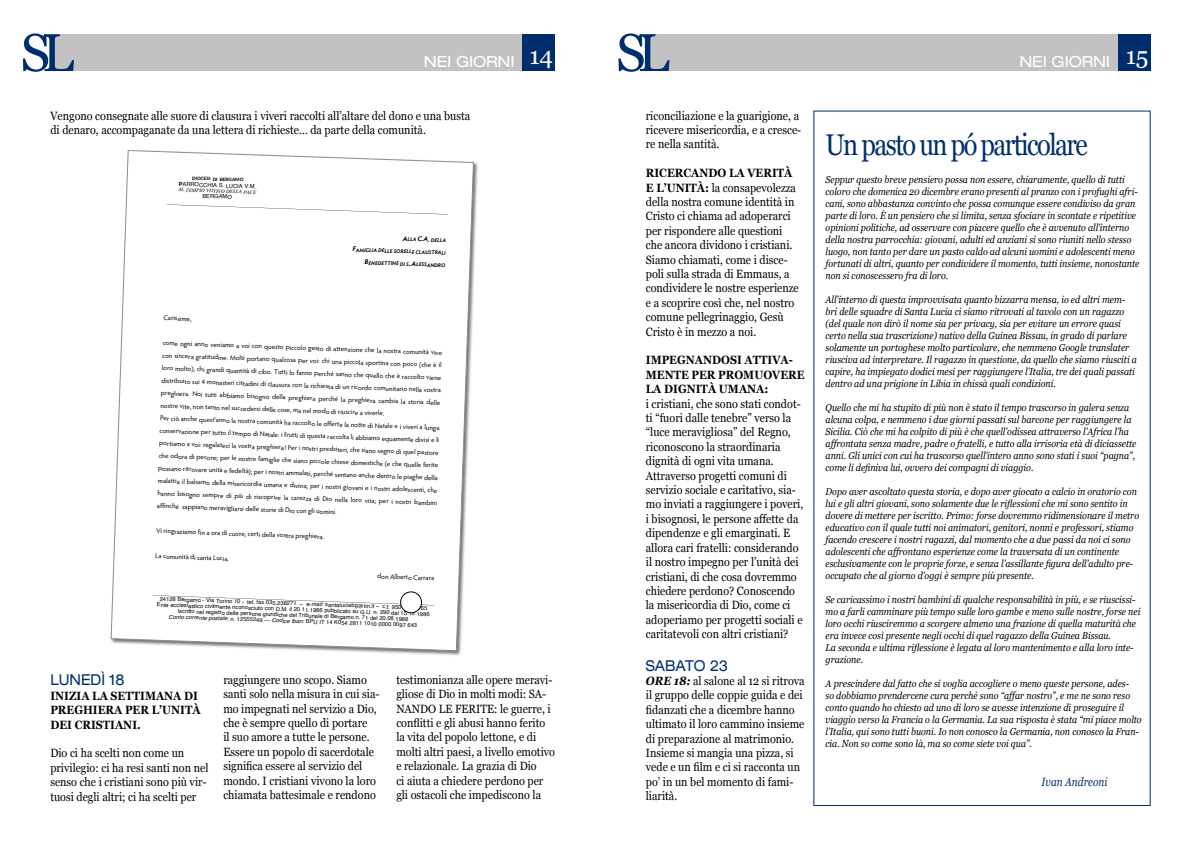
<style>
.page{position:relative;width:1191px;height:842px;background:#fff}
.page>*{position:absolute;margin:0;border:0;box-sizing:border-box;transform-origin:0 0}
.t1{font:53.1px "Georgia";color:#002e6d}
.t2{font:30px "Georgia";letter-spacing:-.06em;color:#002e6d;scale:.85 1}
.t3{font:expanded 15.3px "Helvetica Neue LT Std";letter-spacing:-.015em;color:#fff}
.t4{font:expanded 15px "Helvetica Neue LT Std";color:#002e6d;scale:.9 1}
.t5{font:12px/14.4px "Georgia";color:#000;scale:.9 1}
.t6{font:700 12px/14.4px "Georgia";color:#000;scale:.9 1}
.t7{font:italic 12px "Georgia";color:#002e6d;scale:.84 1}
.t8{font:italic 10px/12px "Georgia";color:#000;scale:.89 1}
.t9{font:7px/12.5px "Hypatia Sans Pro";color:#000}
.t10{font:5.7px/5.8px "Helvetica";color:#000;text-align:center}
.t11{font:italic 700 5.4px "Hypatia Sans Pro";color:#000}
.t12{font:italic 5.2px "Times";color:#000}
.t13{font:800 4.6px "Lato";color:#000}
.s1{font-family:"Georgia";font-stretch:normal;font-size:53.1px;color:#002e6d}
.s2{font-weight:700}
.s3{font-weight:700;font-style:italic}
.s4{font-family:"Lato";font-weight:800}
.s5{font-size:7px}
.s6{font-style:italic}
</style>
<div class="page">
<div style="left:51px;top:34px;width:471px;height:37px;background:#c2c2c2"></div>
<div style="left:646px;top:34px;width:472px;height:37px;background:#c2c2c2"></div>
<div style="left:522px;top:34px;width:33px;height:37px;background:#002e6d"></div>
<div style="left:1118px;top:34px;width:32px;height:37px;background:#002e6d"></div>
<div style="left:110px;top:150px;width:369px;height:506px;background:#000;opacity:.55"></div>
<svg style="left:111px;top:150px;width:363px;height:501px"></svg>
<h1 class="t1" style="left:21px;top:14px;width:55px">SL</h1>
<h3 class="t3" style="left:424px;top:52px;width:247px">NEI GIORNI <sup>14</sup> <span class="s1">SL</span></h3>
<p class="t5" style="left:50px;top:108px;width:468px">Vengono consegnate alle suore di clausura i viveri raccolti all’altare del dono e una busta di denaro, accompaganate da una lettera di richieste… da parte della comunità.</p>
<p class="t5" style="left:646px;top:108px;width:174px">riconciliazione e la guarigione, a ricevere misericordia, e a cresce&shy;re nella santità.</p>
<p class="t5" style="left:646px;top:165px;width:171px"><span class="s2">RICERCANDO LA VERITÀ<br>E L’UNITÀ:</span> la consapevolezza della nostra comune identità in<br>Cristo ci chiama ad adoperarci per rispondere alle questioni che ancora dividono i cristiani.<br>Siamo chiamati, come i disce&shy;poli sulla strada di Emmaus, a condividere le nostre esperienze e a scoprire così che, nel nostro comune pellegrinaggio, Gesù<br>Cristo è in mezzo a noi.</p>
<p class="t6" style="left:646px;top:352px;width:178px">IMPEGNANDOSI ATTIVA-<br>MENTE PER PROMUOVERE<br>LA DIGNITÀ UMANA:</p>
<p class="t5" style="left:646px;top:396px;width:176px">i cristiani, che sono stati condot&shy;ti “fuori dalle tenebre” verso la “luce meravigliosa” del Regno, riconoscono la straordinaria dignità di ogni vita umana.<br>Attraverso progetti comuni di servizio sociale e caritativo, sia&shy;mo inviati a raggiungere i poveri, i bisognosi, le persone affette da dipendenze e gli emarginati. E allora cari fratelli: considerando il nostro impegno per l’unità dei cristiani, di che cosa dovremmo chiedere perdono? Conoscendo la misericordia di Dio, come ci adoperiamo per progetti sociali e caritatevoli con altri cristiani?</p>
<h3 class="t4" style="left:646px;top:656px;width:93px">SABATO 23</h3>
<p class="t5" style="left:646px;top:673px;width:178px"><span class="s3">ORE 18:</span> al salone al 12 si ritrova il gruppo delle coppie guida e dei fidanzati che a dicembre hanno ultimato il loro cammino insieme di preparazione al matrimonio.<br>Insieme si mangia una pizza, si vede e un film e ci si racconta un po’ in un bel momento di fami&shy;liarità.</p>
<p class="t13" style="left:192px;top:175px;width:53px;rotate:2deg">DIOCESI DI BERGAMO</p>
<p class="t10" style="left:179px;top:181px;width:79px;rotate:2deg"><span class="s4">P</span>ARROCCHIA S. LUCIA V.M.</p>
<p class="t12" style="left:179px;top:185px;width:79px;rotate:2deg">AL TEMPIO VOTIVO DELLA PACE</p>
<p class="t10" style="left:203px;top:193px;width:31px;rotate:2deg">BERGAMO</p>
<p class="t11" style="left:403px;top:235px;width:45px;rotate:2deg"><span class="s5">A</span>LLA <span class="s5">C.A.</span> DELLA</p>
<p class="t11" style="left:353px;top:246px;width:95px;rotate:2deg"><span class="s5">F</span>AMIGLIA DELLE SORELLE CLAUSTRALI</p>
<p class="t11" style="left:365px;top:259px;width:82px;rotate:2deg"><span class="s5">B</span>ENEDETTINE DI S<span class="s5">.A</span>LESSANDRO</p>
<p class="t9" style="left:164px;top:311px;width:29px;rotate:2deg">Carissime,</p>
<p class="t9" style="left:163px;top:336px;width:281px;rotate:2deg">come ogni anno veniamo a voi con questo piccolo gesto di attenzione che la nostra comunità vive con sincera gratitudine. Molti portano qualcosa per voi: chi una piccola sportina con poco (che è il loro molto), chi grandi quantità di cibo. Tutti lo fanno perché sanno che quello che è raccolto viene distribuito sui 4 monasteri cittadini di clausura con la richiesta di un ricordo comunitario nella vostra preghiera. Noi tutti abbiamo bisogno della preghiera perché la preghiera cambia la storia delle nostre vite, non tanto nel succedersi delle cose, ma nel modo di riuscire a viverle.<br>Per ciò anche quest’anno la nostra comunità ha raccolto le offerte la notte di Natale e i viveri a lunga conservazione per tutto il tempo di Natale: i frutti di questa raccolta li abbiamo equamente divisi e li portiamo a voi: regalateci la vostra preghiera! Per i nostri presbiteri, che siano segno di quel pastore che odora di pecore; per le nostre famiglie che siano piccole chiese domestiche (e che quelle ferite possano ritrovare unità e fedeltà); per i nostri ammalati, perché sentano anche dentro le piaghe della malattia il balsamo della misericordia umana e divina; per i nostri giovani e i nostri adolescenti, che hanno bisogno sempre di più di riscoprire la carezza di Dio nella loro vita; per i nostri bambini affinché sappiano meravigliarsi delle storie di Dio con gli uomini.</p>
<p class="t9" style="left:156px;top:524px;width:170px;rotate:2deg">Vi ringraziamo fin a ora di cuore, certi della vostra preghiera.</p>
<p class="t9" style="left:155px;top:549px;width:75px;rotate:2deg">La comunità di santa Lucia.</p>
<p class="t9" style="left:377px;top:570px;width:59px;rotate:2deg">don Alberto Carrara</p>
<p class="t10" style="left:157px;top:596px;width:274px;rotate:2deg">24128 Bergamo - Via Torino 10 - tel. fax 035.238271 – e-<span class="s6">mail:</span> santaluciabg@tin.it – c.f. 95013060165<br>Ente ecclesiastico civilmente riconosciuto con D.M. il 20.11.1986 pubblicato su G.U. n. 290 del 15.12.1986<br>Iscritto nel registro delle persone giuridiche del Tribunale di Bergamo n. 71 del 20.08.1988<br><span class="s6">Conto corrente postale:</span> n. 12555249 --- <span class="s6">Codice Iban:</span> BPU IT 14 K054 2811 1010 0000 0097 643</p>
<h3 class="t4" style="left:50px;top:671px;width:84px">LUNEDÌ 18</h3>
<p class="t6" style="left:50px;top:688px;width:168px">INIZIA LA SETTIMANA DI<br>PREGHIERA PER L’UNITÀ<br>DEI CRISTIANI.</p>
<p class="t5" style="left:50px;top:746px;width:177px">Dio ci ha scelti non come un privilegio: ci ha resi santi non nel senso che i cristiani sono più vir&shy;tuosi degli altri; ci ha scelti per</p>
<p class="t5" style="left:396px;top:672px;width:178px">testimonianza alle opere meravi&shy;gliose di Dio in molti modi: SA-<br>NANDO LE FERITE: le guerre, i conflitti e gli abusi hanno ferito la vita del popolo lettone, e di molti altri paesi, a livello emotivo e relazionale. La grazia di Dio<br>ci aiuta a chiedere perdono per gli ostacoli che impediscono la</p>
<p class="t5" style="left:223px;top:672px;width:175px">raggiungere uno scopo. Siamo santi solo nella misura in cui sia&shy;mo impegnati nel servizio a Dio, che è sempre quello di portare<br>il suo amore a tutte le persone.<br>Essere un popolo di sacerdotale significa essere al servizio del mondo. I cristiani vivono la loro chiamata battesimale e rendono</p>
<h3 class="t3" style="left:1019px;top:52px;width:131px">NEI GIORNI <sup>15</sup></h3>
<h2 class="t2" style="left:825px;top:123px;width:310px">Un pasto un pó particolare</h2>
<p class="t8" style="left:825px;top:173px;width:354px">Seppur questo breve pensiero possa non essere, chiaramente, quello di tutti coloro che domenica 20 dicembre erano presenti al pranzo con i profughi afri&shy;cani, sono abbastanza convinto che possa comunque essere condiviso da gran parte di loro. È un pensiero che si limita, senza sfociare in scontate e ripetitive opinioni politiche, ad osservare con piacere quello che è avvenuto all’interno della nostra parrocchia: giovani, adulti ed anziani si sono riuniti nello stesso luogo, non tanto per dare un pasto caldo ad alcuni uomini e adolescenti meno fortunati di altri, quanto per condividere il momento, tutti insieme, nonostante non si conoscessero fra di loro.</p>
<p class="t8" style="left:825px;top:293px;width:351px">All’interno di questa improvvisata quanto bizzarra mensa, io ed altri mem&shy;bri delle squadre di Santa Lucia ci siamo ritrovati al tavolo con un ragazzo (del quale non dirò il nome sia per privacy, sia per evitare un errore quasi certo nella sua trascrizione) nativo della Guinea Bissau, in grado di parlare solamente un portoghese molto particolare, che nemmeno Google translater riusciva ad interpretare. Il ragazzo in questione, da quello che siamo riusciti a capire, ha impiegato dodici mesi per raggiungere l’Italia, tre dei quali passati dentro ad una prigione in Libia in chissà quali condizioni.</p>
<p class="t8" style="left:825px;top:401px;width:351px">Quello che mi ha stupito di più non è stato il tempo trascorso in galera senza alcuna colpa, e nemmeno i due giorni passati sul barcone per raggiungere la Sicilia. Ciò che mi ha colpito di più è che quell’odissea attraverso l’Africa l’ha affrontata senza madre, padre o fratelli, e tutto alla irrisoria età di diciassette anni. Gli unici con cui ha trascorso quell’intero anno sono stati i suoi “pagna”, come li definiva lui, ovvero dei compagni di viaggio.</p>
<p class="t8" style="left:825px;top:485px;width:354px">Dopo aver ascoltato questa storia, e dopo aver giocato a calcio in oratorio con lui e gli altri giovani, sono solamente due le riflessioni che mi sono sentito in dovere di mettere per iscritto. Primo: forse dovremmo ridimensionare il metro educativo con il quale tutti noi animatori, genitori, nonni e professori, stiamo facendo crescere i nostri ragazzi, dal momento che a due passi da noi ci sono adolescenti che affrontano esperienze come la traversata di un continente esclusivamente con le proprie forze, e senza l’assillante figura dell’adulto pre&shy;occupato che al giorno d’oggi è sempre più presente.</p>
<p class="t8" style="left:825px;top:593px;width:355px">Se caricassimo i nostri bambini di qualche responsabilità in più, e se riuscissi&shy;mo a farli camminare più tempo sulle loro gambe e meno sulle nostre, forse nei loro occhi riusciremmo a scorgere almeno una frazione di quella maturità che era invece così presente negli occhi di quel ragazzo della Guinea Bissau.<br>La seconda e ultima riflessione è legata al loro mantenimento e alla loro inte&shy;grazione.</p>
<p class="t8" style="left:825px;top:677px;width:357px">A prescindere dal fatto che si voglia accogliere o meno queste persone, ades-<br>so dobbiamo prendercene cura perché sono “affar nostro”, e me ne sono reso conto quando ho chiesto ad uno di loro se avesse intenzione di proseguire il viaggio verso la Francia o la Germania. La sua risposta è stata “mi piace molto l’Italia, qui sono tutti buoni. Io non conosco la Germania, non conosco la Fran&shy;cia. Non so come sono là, ma so come siete voi qua”.</p>
<p class="t7" style="left:1041px;top:773px;width:80px">Ivan Andreoni</p>
</div>
